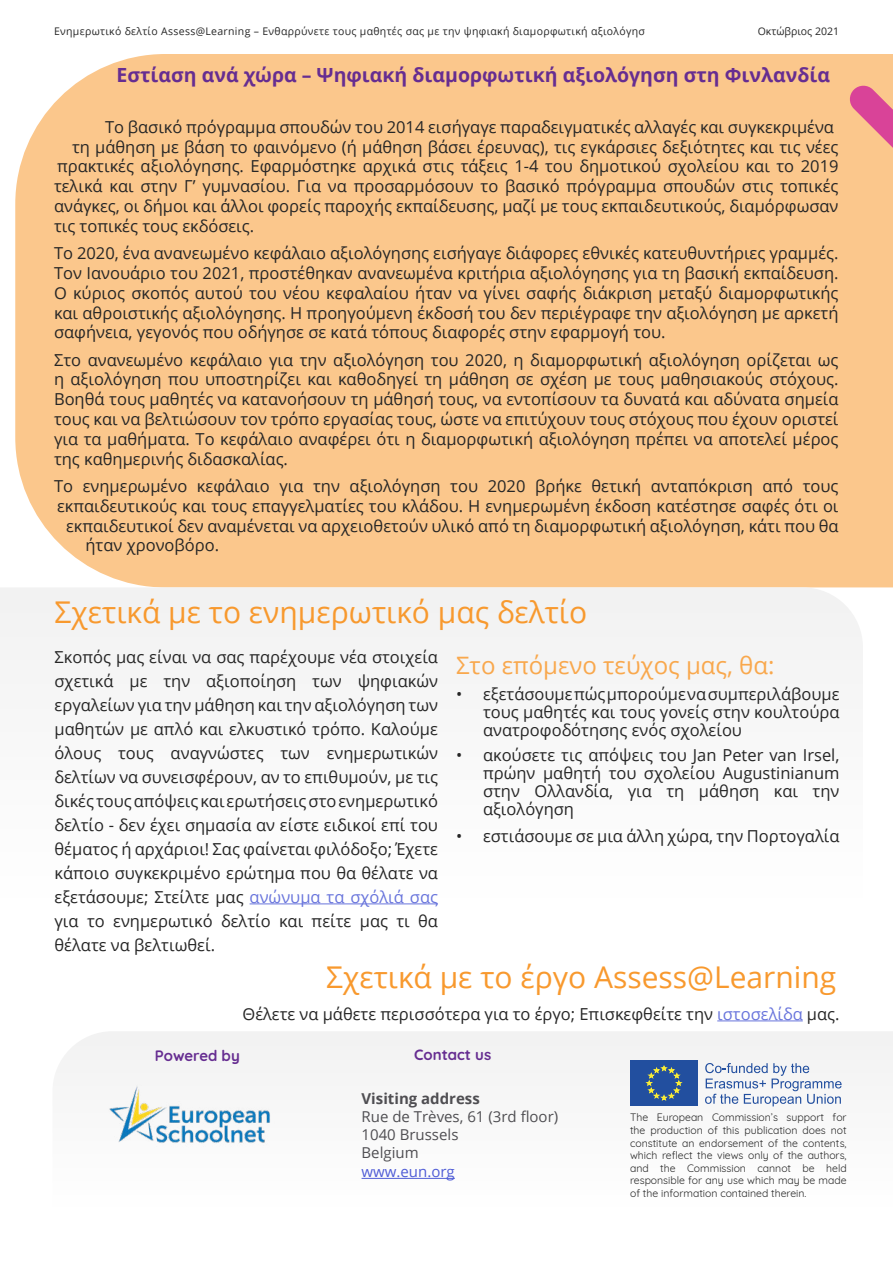
<style>
.page{position:relative;width:893px;height:1263px;background:#fff}
.page>*{position:absolute;margin:0;border:0;box-sizing:border-box;transform-origin:0 0}
.t1{font:30px "Open Sans";color:#f8992e}
.t2{font:24px "Open Sans";color:#f9a84d}
.t3{font:700 19.5px "Open Sans";color:#662d91}
.t4{font:16.5px/24px "Open Sans";color:#262626;text-align:justify}
.t5{font:15px/18px "Open Sans";color:#4f4e52}
.t6{font:700 15px "Quicksand";color:#662d91}
.t7{font:700 15px "Open Sans";color:#4f4e52}
.t8{font:15px "Open Sans";color:#4f5cd6}
.t9{font:10.5px/12.6px "Quicksand";color:#262626;text-align:justify}
.t10{font:10.5px "Open Sans";letter-spacing:.03em;color:#262626}
.t11{font:10.5px "Open Sans";color:#262626}
.s1{color:#6975dc}
</style>
<div class="page">
<div style="left:15px;top:54px;width:878px;height:533px;background:#fbc78c"></div>
<div style="left:0;top:587px;width:863px;height:73px;background:#f3f3f3"></div>
<hr style="left:250px;top:903px;width:188px;height:1px;background:#6975dc">
<hr style="left:717px;top:1020px;width:86px;height:1px;background:#6975dc">
<svg style="left:56px;top:1032px;width:837px;height:147px"></svg>
<img style="left:103px;top:1078px;width:174px;height:70px">
<div style="left:630px;top:1060px;width:68px;height:46px;background:#224f9f"></div>
<svg style="left:646px;top:1065px;width:35px;height:35px"></svg>
<svg style="left:705px;top:1063px;width:137px;height:43px"></svg>
<hr style="left:362px;top:1178px;width:93px;height:1px;background:#4f5cd6">
<svg style="left:848px;top:84px;width:45px;height:68px;background:#eb8991"></svg>
<p class="t10" style="left:54px;top:23px;width:593px">Ενημερωτικό δελτίο Assess@Learning – Ενθαρρύνετε τους μαθητές σας με την ψηφιακή διαμορφωτική αξιολόγησ</p>
<p class="t11" style="left:758px;top:23px;width:83px">Οκτώβριος 2021</p>
<p class="t3" style="left:116px;top:62px;width:715px">Εστίαση ανά χώρα – Ψηφιακή διαμορφωτική αξιολόγηση στη Φινλανδία</p>
<p class="t4" style="left:105px;top:114px;width:730px">Το βασικό πρόγραμμα σπουδών του 2014 εισήγαγε παραδειγματικές αλλαγές και συγκεκριμένα</p>
<p class="t4" style="left:72px;top:134px;width:768px">τη μάθηση με βάση το φαινόμενο (ή μάθηση βάσει έρευνας), τις εγκάρσιες δεξιότητες και τις νέες</p>
<p class="t4" style="left:57px;top:154px;width:783px">πρακτικές αξιολόγησης. Εφαρμόστηκε αρχικά στις τάξεις 1-4 του δημοτικού σχολείου και το 2019</p>
<p class="t4" style="left:54px;top:174px;width:786px">τελικά και στην Γ’ γυμνασίου. Για να προσαρμόσουν το βασικό πρόγραμμα σπουδών στις τοπικές</p>
<p class="t4" style="left:54px;top:194px;width:786px">ανάγκες, οι δήμοι και άλλοι φορείς παροχής εκπαίδευσης, μαζί με τους εκπαιδευτικούς, διαμόρφωσαν</p>
<p class="t4" style="left:54px;top:213px;width:202px">τις τοπικές τους εκδόσεις.</p>
<p class="t4" style="left:54px;top:243px;width:786px;line-height:19.8px">Το 2020, ένα ανανεωμένο κεφάλαιο αξιολόγησης εισήγαγε διάφορες εθνικές κατευθυντήριες γραμμές.<br>Τον Ιανουάριο του 2021, προστέθηκαν ανανεωμένα κριτήρια αξιολόγησης για τη βασική εκπαίδευση.<br>Ο κύριος σκοπός αυτού του νέου κεφαλαίου ήταν να γίνει σαφής διάκριση μεταξύ διαμορφωτικής και αθροιστικής αξιολόγησης. Η προηγούμενη έκδοσή του δεν περιέγραφε την αξιολόγηση με αρκετή σαφήνεια, γεγονός που οδήγησε σε κατά τόπους διαφορές στην εφαρμογή του.</p>
<p class="t4" style="left:54px;top:349px;width:786px;line-height:19.8px">Στο ανανεωμένο κεφάλαιο για την αξιολόγηση του 2020, η διαμορφωτική αξιολόγηση ορίζεται ως η αξιολόγηση που υποστηρίζει και καθοδηγεί τη μάθηση σε σχέση με τους μαθησιακούς στόχους.<br>Βοηθά τους μαθητές να κατανοήσουν τη μάθησή τους, να εντοπίσουν τα δυνατά και αδύνατα σημεία τους και να βελτιώσουν τον τρόπο εργασίας τους, ώστε να επιτύχουν τους στόχους που έχουν οριστεί για τα μαθήματα. Το κεφάλαιο αναφέρει ότι η διαμορφωτική αξιολόγηση πρέπει να αποτελεί μέρος της καθημερινής διδασκαλίας.</p>
<p class="t4" style="left:54px;top:474px;width:786px">Το ενημερωμένο κεφάλαιο για την αξιολόγηση του 2020 βρήκε θετική ανταπόκριση από τους</p>
<p class="t4" style="left:57px;top:493px;width:783px">εκπαιδευτικούς και τους επαγγελματίες του κλάδου. Η ενημερωμένη έκδοση κατέστησε σαφές ότι οι</p>
<p class="t4" style="left:66px;top:513px;width:774px">εκπαιδευτικοί δεν αναμένεται να αρχειοθετούν υλικό από τη διαμορφωτική αξιολόγηση, κάτι που θα</p>
<p class="t4" style="left:85px;top:533px;width:135px">ήταν χρονοβόρο.</p>
<h1 class="t1" style="left:55px;top:592px;width:534px">Σχετικά με το ενημερωτικό μας δελτίο</h1>
<p class="t4" style="left:55px;top:644px;width:385px">Σκοπός μας είναι να σας παρέχουμε νέα στοιχεία σχετικά με την αξιοποίηση των ψηφιακών εργαλείων για την μάθηση και την αξιολόγηση των μαθητών με απλό και ελκυστικό τρόπο. Καλούμε όλους τους αναγνώστες των ενημερωτικών δελτίων να συνεισφέρουν, αν το επιθυμούν, με τις δικές τους απόψεις και ερωτήσεις στο ενημερωτικό δελτίο - δεν έχει σημασία αν είστε ειδικοί επί του θέματος ή αρχάριοι! Σας φαίνεται φιλόδοξο; Έχετε κάποιο συγκεκριμένο ερώτημα που θα θέλατε να εξετάσουμε; Στείλτε μας <span class="s1">ανώνυμα τα σχόλιά σας </span>για το ενημερωτικό δελτίο και πείτε μας τι θα θέλατε να βελτιωθεί.</p>
<h2 class="t2" style="left:456px;top:649px;width:320px">Στο επόμενο τεύχος μας, θα:</h2>
<p class="t4" style="left:483px;top:684px;width:358px;line-height:18px;text-indent:-27px">• εξετάσουμε πώς μπορούμε να συμπεριλάβουμε τους μαθητές και τους γονείς στην κουλτούρα ανατροφοδότησης ενός σχολείου</p>
<p class="t4" style="left:483px;top:746px;width:358px;line-height:18px;text-indent:-27px">• ακούσετε τις απόψεις του Jan Peter van Irsel, πρώην μαθητή του σχολείου Augustinianum στην Ολλανδία, για τη μάθηση και την αξιολόγηση</p>
<p class="t4" style="left:456px;top:824px;width:385px">• εστιάσουμε σε μια άλλη χώρα, την Πορτογαλία</p>
<h1 class="t1" style="left:326px;top:956px;width:512px">Σχετικά με το έργο Assess@Learning</h1>
<p class="t4" style="left:242px;top:1001px;width:599px">Θέλετε να μάθετε περισσότερα για το έργο; Επισκεφθείτε την <span class="s1">ιστοσελίδα</span> μας.</p>
<p class="t6" style="left:155px;top:1043px;width:86px">Powered by</p>
<p class="t6" style="left:414px;top:1042px;width:79px">Contact us</p>
<p class="t7" style="left:362px;top:1088px;width:120px">Visiting address</p>
<p class="t5" style="left:362px;top:1107px;width:198px">Rue de Trèves, 61 (3rd floor)<br>1040 Brussels<br>Belgium</p>
<p class="t8" style="left:362px;top:1161px;width:95px">www.eun.org</p>
<p class="t9" style="left:630px;top:1110px;width:218px">The European Commission’s support for the production of this publication does not constitute an endorsement of the contents, which reflect the views only of the authors, and the Commission cannot be held responsible for any use which may be made of the information contained therein.</p>
</div>
